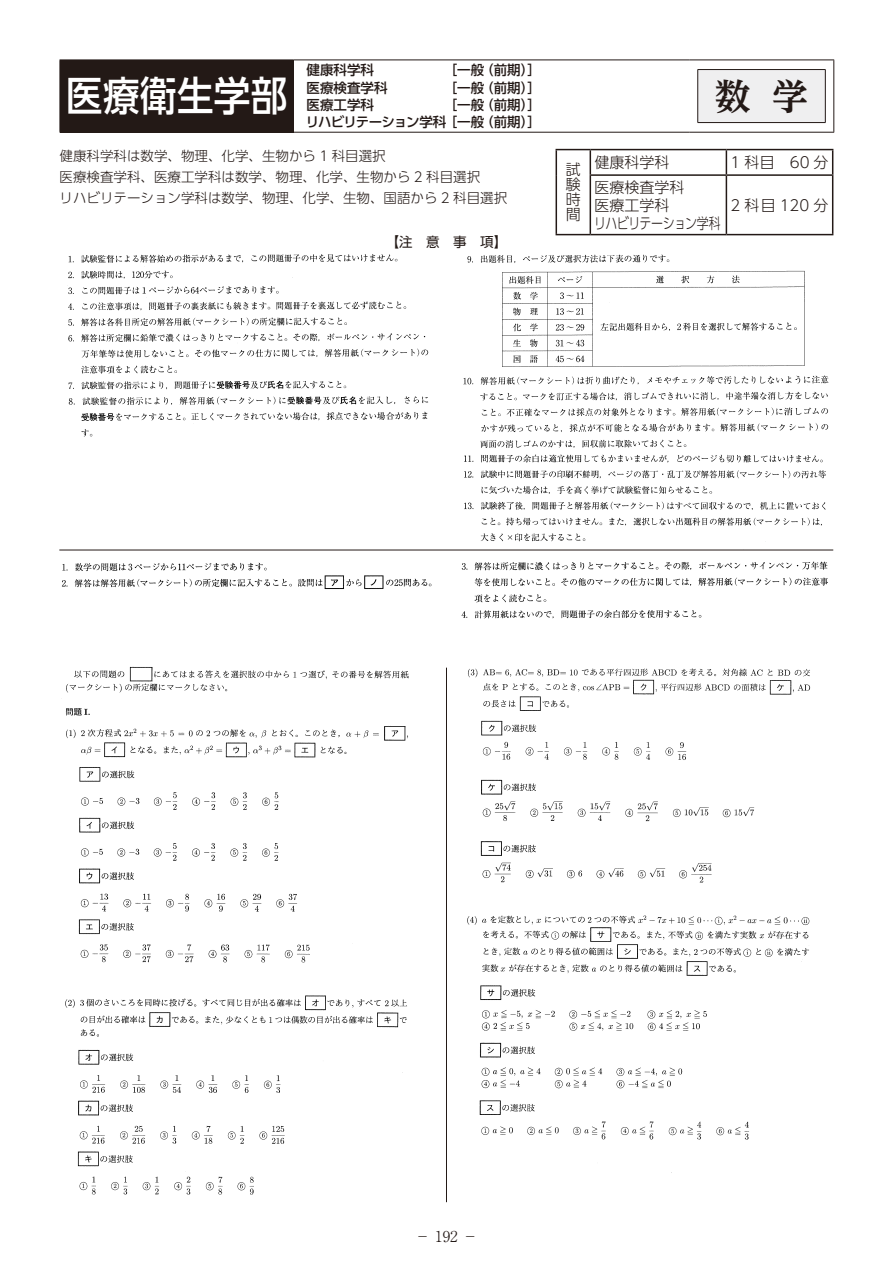
<style>
.page{position:relative;width:893px;height:1263px;background:#fff}
.page>*{position:absolute;margin:0;border:0;box-sizing:border-box;transform-origin:0 0}
.t1{font:500 40.5px "UD Shin Go Pr 6";letter-spacing:.015em;color:#fff;scale:.9 1}
.t2{font:700 36px "UD Reimin Pr 6";color:#231916}
.t3{font:300 15px/15px "UD Shin Go Pr 6";color:#231916;text-align:justify}
.t4{font:300 15px "UD Shin Go Pr 6";letter-spacing:.17em;color:#231916}
.t5{font:300 15px "Ryumin Pr 6";color:#231916}
.t6{font:300 13.5px/21px "UD Shin Go Pr 6";color:#231916}
.t7{font:500 13.5px "UD Shin Go Pr 6";color:#231916}
.t8{font:500 13.5px/17.2px "UD Shin Go Pr 6";letter-spacing:-.05em;color:#231916;text-align:right}
.t9{font:13.5px "UD Shin Go Pr 6";color:#231916}
</style>
<div class="page">
<hr style="left:446px;top:668px;width:1px;height:534px;background:#231916">
<img style="left:65px;top:666px;width:344px;height:529px">
<img style="left:467px;top:668px;width:344px;height:505px">
<div style="left:60px;top:60px;width:234px;height:72px;background:#231916"></div>
<hr style="left:294px;top:60px;width:395px;height:1px;background:#231916">
<hr style="left:689px;top:60px;width:145px;height:1px;background:#231916">
<hr style="left:833px;top:60px;width:1px;height:72px;background:#231916">
<hr style="left:60px;top:132px;width:234px;height:1px;background:#231916">
<hr style="left:294px;top:132px;width:395px;height:1px;background:#231916">
<hr style="left:689px;top:132px;width:145px;height:1px;background:#231916">
<div style="left:698px;top:70px;width:127px;height:53px;background:#efeff0"></div>
<hr style="left:698px;top:69px;width:127px;height:1px;background:#231916">
<hr style="left:697px;top:70px;width:1px;height:52px;background:#231916">
<hr style="left:825px;top:70px;width:1px;height:52px;background:#231916">
<hr style="left:698px;top:122px;width:127px;height:1px;background:#231916">
<img style="left:62px;top:562px;width:370px;height:27px">
<img style="left:461px;top:561px;width:367px;height:58px">
<img style="left:68px;top:254px;width:361px;height:183px">
<img style="left:459px;top:254px;width:374px;height:296px">
<hr style="left:59px;top:550px;width:774px;height:1px;background:#231916">
<hr style="left:556px;top:149px;width:34px;height:1px;background:#231916">
<svg style="left:556px;top:150px;width:1px;height:25px"></svg>
<hr style="left:590px;top:149px;width:136px;height:1px;background:#231916">
<svg style="left:590px;top:150px;width:1px;height:24px"></svg>
<hr style="left:726px;top:149px;width:107px;height:1px;background:#231916">
<svg style="left:726px;top:150px;width:1px;height:24px"></svg>
<svg style="left:832px;top:150px;width:1px;height:24px"></svg>
<hr style="left:556px;top:175px;width:1px;height:59px;background:#231916">
<hr style="left:590px;top:174px;width:136px;height:2px;background:#231916">
<hr style="left:590px;top:176px;width:1px;height:58px;background:#231916">
<hr style="left:726px;top:174px;width:107px;height:2px;background:#231916">
<hr style="left:726px;top:176px;width:1px;height:58px;background:#231916">
<hr style="left:832px;top:176px;width:1px;height:58px;background:#231916">
<hr style="left:556px;top:234px;width:34px;height:1px;background:#231916">
<hr style="left:590px;top:234px;width:136px;height:1px;background:#231916">
<hr style="left:726px;top:234px;width:107px;height:1px;background:#231916">
<h1 class="t1" style="left:66px;top:63px;width:247px">医療衛生学部</h1>
<p class="t7" style="left:307px;top:59px;width:69px">健康科学科</p>
<p class="t7" style="left:444px;top:59px;width:99px">［一般（前期）］</p>
<p class="t7" style="left:307px;top:76px;width:82px">医療検査学科</p>
<p class="t7" style="left:444px;top:76px;width:99px">［一般（前期）］</p>
<p class="t7" style="left:307px;top:94px;width:69px">医療工学科</p>
<p class="t8" style="left:306px;top:96px;width:237px">［一般（前期）］<br>リハビリテーション学科［一般（前期）］</p>
<p class="t6" style="left:60px;top:145px;width:449px">健康科学科は数学、物理、化学、生物から 1 科目選択<br>医療検査学科、医療工学科は数学、物理、化学、生物から 2 科目選択<br>リハビリテーション学科は数学、物理、化学、生物、国語から 2 科目選択</p>
<p class="t9" style="left:386px;top:231px;width:123px">【注　意　事　項】</p>
<h2 class="t2" style="left:715px;top:67px;width:95px">数学</h2>
<p class="t3" style="left:566px;top:162px;width:16px">試験時間</p>
<p class="t3" style="left:595px;top:154px;width:76px">健康科学科</p>
<p class="t3" style="left:731px;top:154px;width:99px">1 科目　60 分</p>
<p class="t3" style="left:594px;top:177px;width:128px;line-height:18px;text-align:left">医療検査学科<br>医療工学科<br>リハビリテーション学科</p>
<p class="t4" style="left:731px;top:193px;width:99px">2科目120分</p>
<p class="t5" style="left:415px;top:1225px;width:64px">− 192 −</p>
</div>
